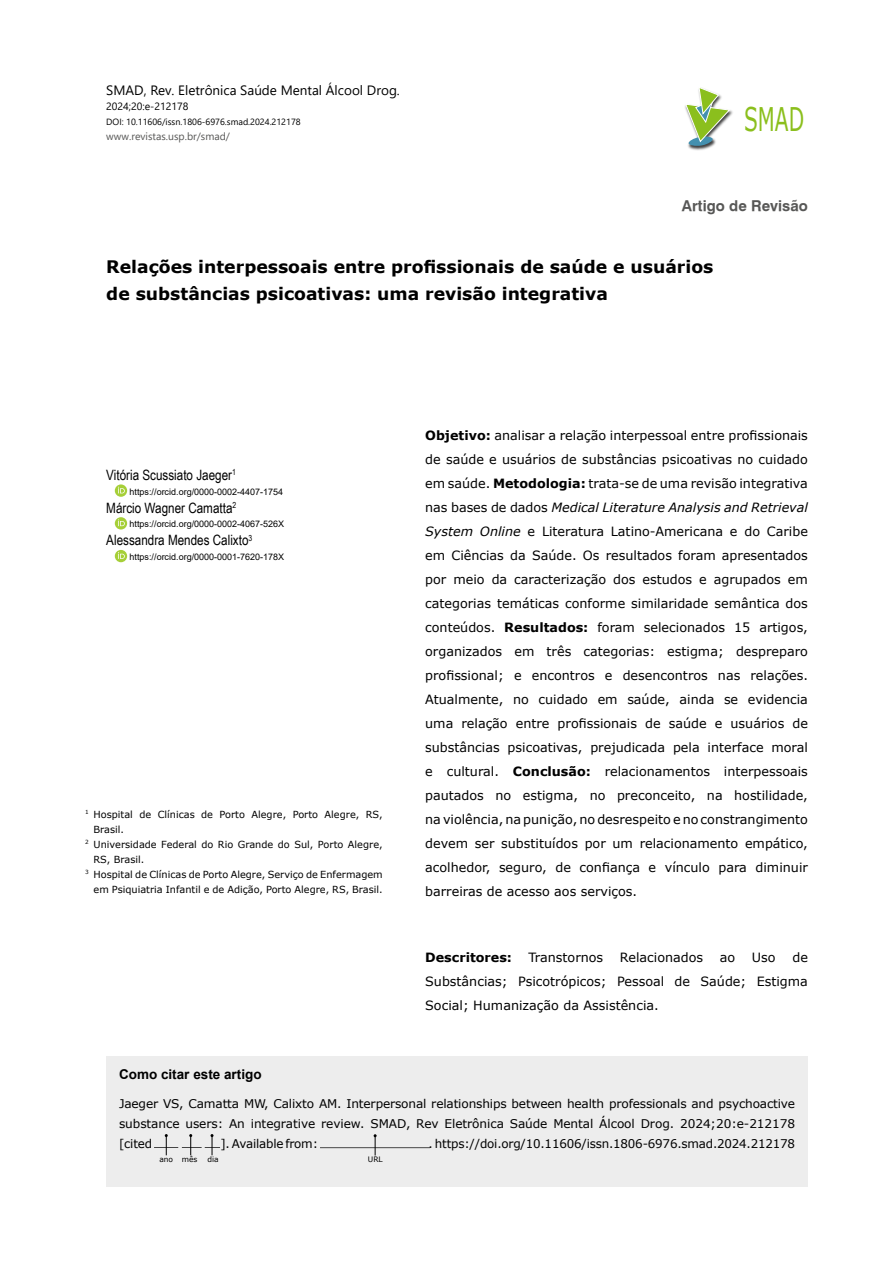
<style>
.page{position:relative;width:893px;height:1263px;background:#fff}
.page>*{position:absolute;margin:0;border:0;box-sizing:border-box;transform-origin:0 0}
.t1{font:32.55px "Verdana";color:#8bbf1d;scale:.62 1}
.t2{font:700 17.25px/27px "Verdana";color:#000}
.t3{font:700 15px "Geneva";color:#575756}
.t4{font:14.25px "Arial Narrow";color:#000}
.t5{font:13.5px "Segoe UI";color:#000}
.t6{font:700 13.5px "Arial";color:#000}
.t7{font:12.75px/24px "Verdana";color:#000;text-align:justify}
.t8{font:700 12.75px "Verdana";color:#000}
.t9{font:12px/20.2px "Verdana";letter-spacing:-.015em;color:#000;text-align:justify}
.t10{font:10.5px "Segoe UI";color:#575756}
.t11{font:10.5px "Segoe UI";color:#000}
.t12{font:9.75px "Verdana";color:#000}
.t13{font:9px "Arial";color:#000}
.t14{font:9px "Segoe UI";color:#000}
.t15{font:7.5px "Verdana";color:#000}
.s1{font-weight:700}
.s2{font-style:italic}
</style>
<div class="page">
<img style="left:688px;top:110px;width:45px;height:41px">
<svg style="left:685px;top:87px;width:46px;height:60px"></svg>
<div style="left:106px;top:1056px;width:702px;height:130px;background:#ededed"></div>
<svg style="left:154px;top:1134px;width:66px;height:21px"></svg>
<svg style="left:320px;top:1134px;width:110px;height:21px"></svg>
<svg style="left:115px;top:484px;width:12px;height:13px"></svg>
<svg style="left:118px;top:487px;width:7px;height:6px"></svg>
<svg style="left:115px;top:517px;width:12px;height:12px"></svg>
<svg style="left:118px;top:519px;width:7px;height:7px"></svg>
<div style="left:115px;top:550px;width:12px;height:12px;background:#a6cf38;border-radius:50%"></div>
<svg style="left:118px;top:552px;width:7px;height:7px"></svg>
<p class="t5" style="left:106px;top:77px;width:295px">SMAD, Rev. Eletrônica Saúde Mental Álcool Drog.</p>
<p class="t11" style="left:106px;top:96px;width:84px">2024;20:e-212178</p>
<p class="t14" style="left:106px;top:113px;width:196px">DOI: 10.11606/issn.1806-6976.smad.2024.212178</p>
<p class="t10" style="left:106px;top:126px;width:125px">www.revistas.usp.br/smad/</p>
<h1 class="t1" style="left:744px;top:97px;width:99px">SMAD</h1>
<p class="t3" style="left:682px;top:197px;width:128px">Artigo de Revisão</p>
<h2 class="t2" style="left:106px;top:253px;width:609px">Relações interpessoais entre profissionais de saúde e usuários de substâncias psicoativas: uma revisão integrativa</h2>
<p class="t4" style="left:106px;top:464px;width:131px">Vitória Scussiato Jaeger<sup>1</sup></p>
<p class="t13" style="left:130px;top:485px;width:155px">https://orcid.org/0000-0002-4407-1754</p>
<p class="t4" style="left:106px;top:497px;width:131px">Márcio Wagner Camatta<sup>2</sup></p>
<p class="t13" style="left:130px;top:518px;width:156px">https://orcid.org/0000-0002-4067-526X</p>
<p class="t4" style="left:106px;top:530px;width:148px">Alessandra Mendes Calixto<sup>3</sup></p>
<p class="t13" style="left:130px;top:551px;width:156px">https://orcid.org/0000-0001-7620-178X</p>
<p class="t12" style="left:85px;top:807px;width:299px"><sup>1</sup> Hospital de Clínicas de Porto Alegre, Porto Alegre, RS,</p>
<p class="t12" style="left:94px;top:822px;width:32px">Brasil.</p>
<p class="t12" style="left:85px;top:837px;width:299px"><sup>2</sup> Universidade Federal do Rio Grande do Sul, Porto Alegre,</p>
<p class="t12" style="left:94px;top:852px;width:52px">RS, Brasil.</p>
<p class="t12" style="left:85px;top:867px;width:299px"><sup>3</sup> Hospital de Clínicas de Porto Alegre, Serviço de Enfermagem</p>
<p class="t12" style="left:94px;top:882px;width:291px">em Psiquiatria Infantil e de Adição, Porto Alegre, RS, Brasil.</p>
<p class="t7" style="left:425px;top:423px;width:384px"><span class="s1">Objetivo:</span> analisar a relação interpessoal entre profissionais de saúde e usuários de substâncias psicoativas no cuidado em saúde. <span class="s1">Metodologia:</span> trata-se de uma revisão integrativa nas bases de dados <span class="s2">Medical Literature Analysis and Retrieval System Online</span> e Literatura Latino-Americana e do Caribe em Ciências da Saúde. Os resultados foram apresentados por meio da caracterização dos estudos e agrupados em categorias temáticas conforme similaridade semântica dos conteúdos. <span class="s1">Resultados:</span> foram selecionados 15 artigos, organizados em três categorias: estigma; despreparo profissional; e encontros e desencontros nas relações.<br>Atualmente, no cuidado em saúde, ainda se evidencia uma relação entre profissionais de saúde e usuários de substâncias psicoativas, prejudicada pela interface moral e cultural. <span class="s1">Conclusão:</span> relacionamentos interpessoais pautados no estigma, no preconceito, na hostilidade, na violência, na punição, no desrespeito e no constrangimento devem ser substituídos por um relacionamento empático, acolhedor, seguro, de confiança e vínculo para diminuir barreiras de acesso aos serviços.</p>
<p class="t7" style="left:425px;top:945px;width:384px;text-indent:367px">de Substâncias; Psicotrópicos; Pessoal de Saúde; Estigma Social; Humanização da Assistência.</p>
<p class="t8" style="left:425px;top:949px;width:88px">Descritores:</p>
<p class="t7" style="left:528px;top:945px;width:76px">Transtornos</p>
<p class="t7" style="left:620px;top:945px;width:85px">Relacionados</p>
<p class="t7" style="left:720px;top:945px;width:17px">ao</p>
<p class="t7" style="left:752px;top:945px;width:25px">Uso</p>
<p class="t6" style="left:119px;top:1065px;width:144px">Como citar este artigo</p>
<p class="t9" style="left:119px;top:1093px;width:678px">Jaeger VS, Camatta MW, Calixto AM. Interpersonal relationships between health professionals and psychoactive substance users: An integrative review. SMAD, Rev Eletrônica Saúde Mental Álcool Drog. 2024;20:e-212178 [cited</p>
<p class="t15" style="left:159px;top:1154px;width:40px">ano mês</p>
<p class="t15" style="left:207px;top:1154px;width:13px">dia</p>
<p class="t9" style="left:220px;top:1133px;width:99px">]. Available from:</p>
<p class="t9" style="left:429px;top:1133px;width:368px">. https://doi.org/10.11606/issn.1806-6976.smad.2024.212178</p>
<p class="t15" style="left:368px;top:1154px;width:16px">URL</p>
</div>
